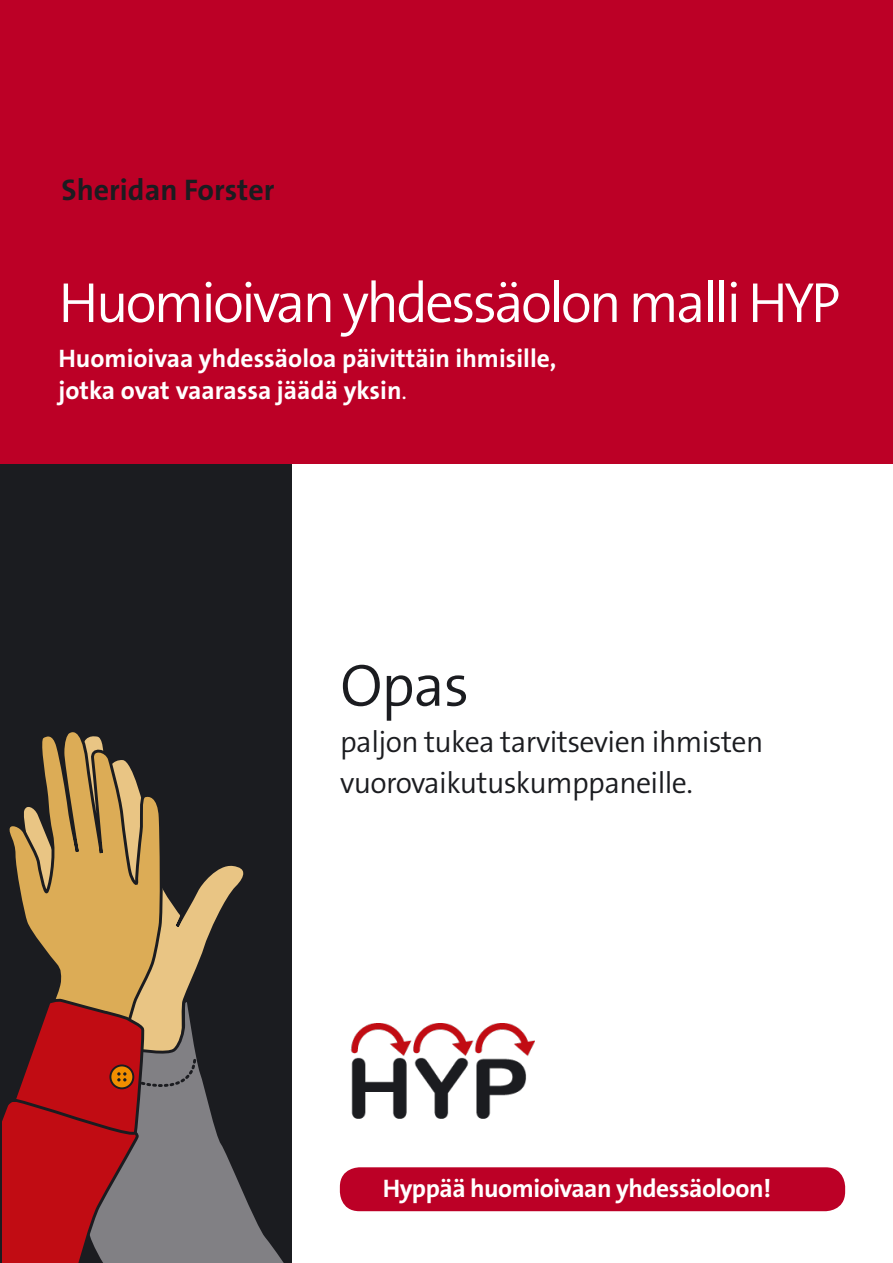
<style>
.page{position:relative;width:893px;height:1263px;background:#fff}
.page>*{position:absolute;margin:0;border:0;box-sizing:border-box;transform-origin:0 0}
.t1{font:300 60px "The Sans OT4";color:#1b1c20}
.t2{font:300 57px "The Sans OT4";letter-spacing:-.05em;color:#fff}
.t3{font:300 30px/40.5px "The Sans OT4";letter-spacing:-.02em;color:#1b1c20}
.t4{font:700 30px "The Sans OT7";color:#1b1c20}
.t5{font:700 25.5px/32.4px "The Sans OT7";color:#fff}
.t6{font:700 25.5px "The Sans OT7";letter-spacing:-.02em;color:#fff}
.s1{font-family:"The Sans OT4";font-weight:300}
</style>
<div class="page">
<div style="left:0;top:452px;width:291px;height:811px;background:#1b1c20"></div>
<svg style="left:164px;top:865px;width:80px;height:132px"></svg>
<svg style="left:9px;top:732px;width:155px;height:267px"></svg>
<svg style="left:84px;top:997px;width:208px;height:266px"></svg>
<svg style="left:2px;top:999px;width:196px;height:264px;background:#9b3c3c"></svg>
<div style="left:0;top:0;width:893px;height:463px;background:#bc0026"></div>
<div style="left:340px;top:1167px;width:505px;height:44px;background:#bc0026;border-radius:20px"></div>
<img style="left:350px;top:1023px;width:185px;height:96px">
<p class="t4" style="left:62px;top:171px;width:214px">Sheridan Forster</p>
<h2 class="t2" style="left:58px;top:266px;width:783px">Huomioivan yhdessäolon malli HYP</h2>
<p class="t5" style="left:58px;top:342px;width:500px">Huomioivaa yhdessäoloa päivittäin ihmisille, jotka ovat vaarassa jäädä yksin<span class="s1">.</span></p>
<h1 class="t1" style="left:340px;top:647px;width:131px">Opas</h1>
<p class="t3" style="left:340px;top:722px;width:425px">paljon tukea tarvitsevien ihmisten vuorovaikutuskumppaneille.</p>
<p class="t6" style="left:383px;top:1172px;width:390px">Hyppää huomioivaan yhdessäoloon!</p>
</div>
